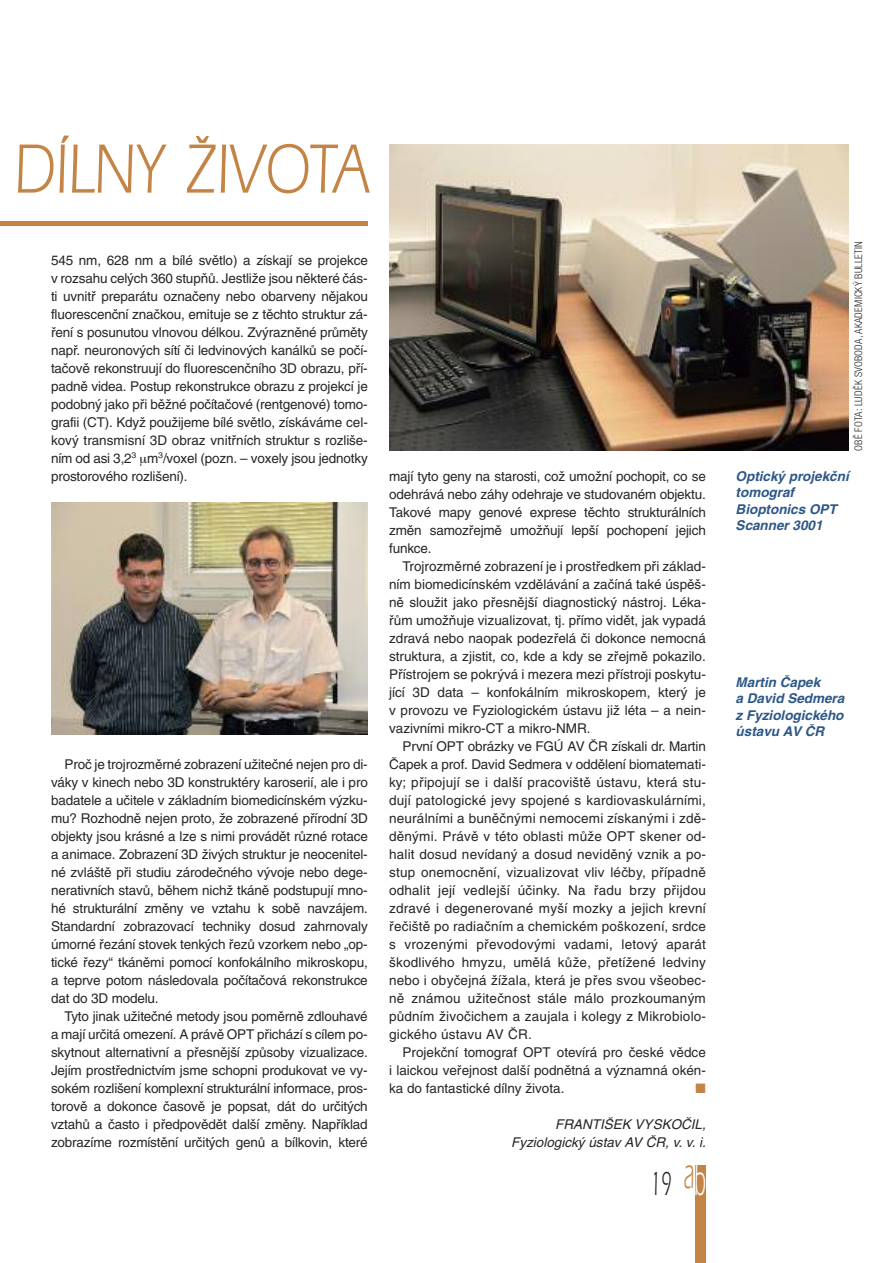
<style>
.page{position:relative;width:893px;height:1263px;background:#fff}
.page>*{position:absolute;margin:0;border:0;box-sizing:border-box;transform-origin:0 0}
.t1{font:72px "Itc Eras CE";color:#c38446;scale:.8 1}
.t2{font:34.5px "Itc Eras CE";color:#272627;scale:.55 1}
.t3{font:13.5px/18px "Helvetica CE";letter-spacing:-.01em;color:#272627;text-align:justify}
.t4{font:italic 700 13.5px/16.5px "Helvetica CE";color:#2e5888}
.t5{font:italic 13.5px/18px "Helvetica CE";color:#272627;text-align:right}
.t6{font:13.5px "Zapf Dingbats ITC";color:#c38446}
.t7{font:300 condensed 10.5px "Helvetica NCE";letter-spacing:.02em;color:#272627}
.s1{font-size:45px;color:#fff}
</style>
<div class="page">
<div style="left:695px;top:1165px;width:11px;height:98px;background:#c38446"></div>
<hr style="left:0;top:221px;width:368px;height:4px;background:#c38446">
<img style="left:389px;top:145px;width:459px;height:306px">
<img style="left:51px;top:503px;width:317px;height:232px">
<h1 class="t1" style="left:13px;top:145px;width:444px">DÍLNY ŽIVOTA</h1>
<p class="t3" style="left:51px;top:252px;width:318px">545 nm, 628 nm a bílé světlo) a získají se projekce v rozsahu celých 360 stupňů. Jestliže jsou některé čás&shy;ti uvnitř preparátu označeny nebo obarveny nějakou fluorescenční značkou, emituje se z těchto struktur zá&shy;ření s posunutou vlnovou délkou. Zvýrazněné průměty např. neuronových sítí či ledvinových kanálků se počí&shy;tačově rekonstruují do fluorescenčního 3D obrazu, pří&shy;padně videa. Postup rekonstrukce obrazu z projekcí je podobný jako při běžné počítačové (rentgenové) tomo&shy;grafii (CT). Když použijeme bílé světlo, získáváme cel&shy;kový transmisní 3D obraz vnitřních struktur s rozliše&shy;ním od asi 3,2<sup>3</sup> m<sup>3</sup>/voxel (pozn. – voxely jsou jednotky prostorového rozlišení).</p>
<p class="t3" style="left:51px;top:756px;width:318px;text-indent:14px">Proč je trojrozměrné zobrazení užitečné nejen pro di&shy;váky v kinech nebo 3D konstruktéry karoserií, ale i pro badatele a učitele v základním biomedicínském výzku&shy;mu? Rozhodně nejen proto, že zobrazené přírodní 3D objekty jsou krásné a lze s nimi provádět různé rotace a animace. Zobrazení 3D živých struktur je neocenitel&shy;né zvláště při studiu zárodečného vývoje nebo dege&shy;nerativních stavů, během nichž tkáně podstupují mno&shy;hé strukturální změny ve vztahu k sobě navzájem.<br>Standardní zobrazovací techniky dosud zahrnovaly úmorné řezání stovek tenkých řezů vzorkem nebo „op&shy;tické řezy“ tkáněmi pomocí konfokálního mikroskopu, a teprve potom následovala počítačová rekonstrukce dat do 3D modelu.</p>
<p class="t3" style="left:51px;top:1008px;width:318px;text-indent:14px">Tyto jinak užitečné metody jsou poměrně zdlouhavé a mají určitá omezení. A právě OPT přichází s cílem po&shy;skytnout alternativní a přesnější způsoby vizualizace.<br>Jejím prostřednictvím jsme schopni produkovat ve vy&shy;sokém rozlišení komplexní strukturální informace, pros&shy;torově a dokonce časově je popsat, dát do určitých vztahů a často i předpovědět další změny. Například zobrazíme rozmístění určitých genů a bílkovin, které</p>
<p class="t3" style="left:389px;top:468px;width:318px">mají tyto geny na starosti, což umožní pochopit, co se odehrává nebo záhy odehraje ve studovaném objektu.<br>Takové mapy genové exprese těchto strukturálních změn samozřejmě umožňují lepší pochopení jejich funkce.</p>
<p class="t3" style="left:389px;top:558px;width:318px;text-indent:14px">Trojrozměrné zobrazení je i prostředkem při základ&shy;ním biomedicínském vzdělávání a začíná také úspěš&shy;ně sloužit jako přesnější diagnostický nástroj. Léka&shy;řům umožňuje vizualizovat, tj. přímo vidět, jak vypadá zdravá nebo naopak podezřelá či dokonce nemocná struktura, a zjistit, co, kde a kdy se zřejmě pokazilo.<br>Přístrojem se pokrývá i mezera mezi přístroji poskytu&shy;jící 3D data – konfokálním mikroskopem, který je v provozu ve Fyziologickém ústavu již léta – a nein&shy;vazivními mikro-CT a mikro-NMR.</p>
<p class="t3" style="left:389px;top:738px;width:319px;text-indent:14px">První OPT obrázky ve FGÚ AV ČR získali dr. Martin Čapek a prof. David Sedmera v oddělení biomatemati&shy;ky; připojují se i další pracoviště ústavu, která stu&shy;dují patologické jevy spojené s kardiovaskulárními, neurálními a buněčnými nemocemi získanými i zdě&shy;děnými. Právě v této oblasti může OPT skener od&shy;halit dosud nevídaný a dosud neviděný vznik a po&shy;stup onemocnění, vizualizovat vliv léčby, případně odhalit její vedlejší účinky. Na řadu brzy přijdou zdravé i degenerované myší mozky a jejich krevní řečiště po radiačním a chemickém poškození, srdce s vrozenými převodovými vadami, letový aparát škodlivého hmyzu, umělá kůže, přetížené ledviny nebo i obyčejná žížala, která je přes svou všeobec&shy;ně známou užitečnost stále málo prozkoumaným půdním živočichem a zaujala i kolegy z Mikrobiolo&shy;gického ústavu AV ČR.</p>
<p class="t3" style="left:389px;top:1044px;width:318px;text-indent:14px">Projekční tomograf OPT otevírá pro české vědce i laickou veřejnost další podnětná a významná okén&shy;ka do fantastické dílny života.</p>
<p class="t6" style="left:696px;top:1080px;width:12px">■</p>
<p class="t5" style="left:511px;top:1116px;width:196px">FRANTIŠEK VYSKOČIL,<br>Fyziologický ústav AV ČR, v. v. i.</p>
<h2 class="t2" style="left:651px;top:1172px;width:102px">19 <sup>a</sup><span class="s1">b</span></h2>
<p class="t7" style="left:852px;top:451px;width:211px;rotate:-90deg">OBĚ FOTA: LUDĚK SVOBODA, AKADEMICKÝ BULLETIN</p>
<p class="t4" style="left:736px;top:469px;width:115px">Optický projekční tomograf<br>Bioptonics OPT<br>Scanner 3001</p>
<p class="t4" style="left:736px;top:675px;width:110px">Martin Čapek<br>a David Sedmera z Fyziologického ústavu AV ČR</p>
</div>
